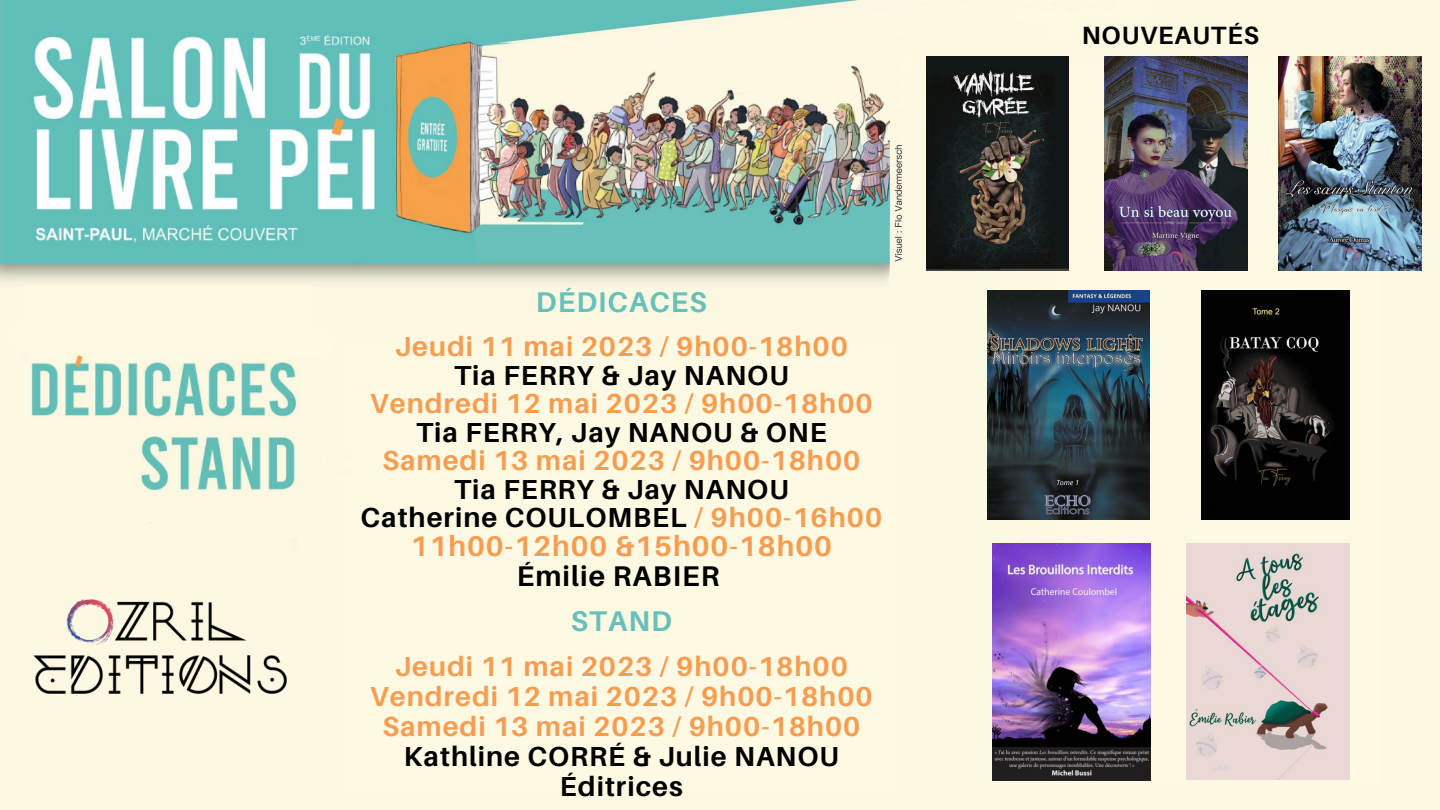
<style>
.page{position:relative;width:1440px;height:810px;background:#fff}
.page>*{position:absolute;margin:0;border:0;box-sizing:border-box;transform-origin:0 0}
.t1{font:700 28.5px "Aileron";letter-spacing:.035em;color:#f69d52}
.t2{font:700 28.5px "Aileron";letter-spacing:.035em;color:#67c0b9}
.t3{font:700 28.5px "Aileron";letter-spacing:.035em;color:#000}
.t4{font:700 27.5px "Aileron";letter-spacing:.035em;color:#f69d52}
.t5{font:700 27.5px "Aileron";letter-spacing:.035em;color:#000}
.t6{font:700 25px "Aileron";letter-spacing:.035em;color:#000}
.s1{color:#f69d52}
</style>
<div class="page">
<img style="left:0;top:0;width:1440px;height:810px">
<img style="left:31px;top:595px;width:261px;height:103px">
<img style="left:1105px;top:56px;width:143px;height:215px">
<img style="left:1279px;top:56px;width:142px;height:215px">
<div style="left:920px;top:30px;width:82px;height:750px;background:#fdf8e2"></div>
<img style="left:926px;top:56px;width:143px;height:215px">
<img style="left:988px;top:290px;width:162px;height:230px">
<img style="left:1201px;top:290px;width:149px;height:230px">
<img style="left:993px;top:543px;width:157px;height:237px">
<img style="left:1187px;top:543px;width:163px;height:237px">
<p class="t2" style="left:536px;top:284px;width:172px">DÉDICACES</p>
<p class="t4" style="left:395px;top:329px;width:455px">Jeudi 11 mai 2023 / 9h00-18h00</p>
<p class="t5" style="left:454px;top:358px;width:336px">Tia FERRY &amp; Jay NANOU</p>
<p class="t4" style="left:370px;top:386px;width:504px">Vendredi 12 mai 2023 / 9h00-18h00</p>
<p class="t5" style="left:416px;top:415px;width:412px">Tia FERRY, Jay NANOU &amp; ONE</p>
<p class="t4" style="left:382px;top:443px;width:480px">Samedi 13 mai 2023 / 9h00-18h00</p>
<p class="t5" style="left:454px;top:472px;width:336px">Tia FERRY &amp; Jay NANOU</p>
<p class="t5" style="left:360px;top:500px;width:523px">Catherine COULOMBEL <span class="s1">/ 9h00-16h00</span></p>
<p class="t1" style="left:411px;top:529px;width:423px">11h00-12h00 &amp;15h00-18h00</p>
<p class="t3" style="left:517px;top:558px;width:204px">Émilie RABIER</p>
<p class="t2" style="left:571px;top:603px;width:103px">STAND</p>
<p class="t4" style="left:395px;top:649px;width:455px">Jeudi 11 mai 2023 / 9h00-18h00</p>
<p class="t4" style="left:370px;top:679px;width:504px">Vendredi 12 mai 2023 / 9h00-18h00</p>
<p class="t4" style="left:382px;top:709px;width:480px">Samedi 13 mai 2023 / 9h00-18h00</p>
<p class="t5" style="left:404px;top:739px;width:437px">Kathline CORRÉ &amp; Julie NANOU</p>
<p class="t5" style="left:560px;top:769px;width:124px">Éditrices</p>
<p class="t6" style="left:1082px;top:20px;width:179px">NOUVEAUTÉS</p>
</div>
